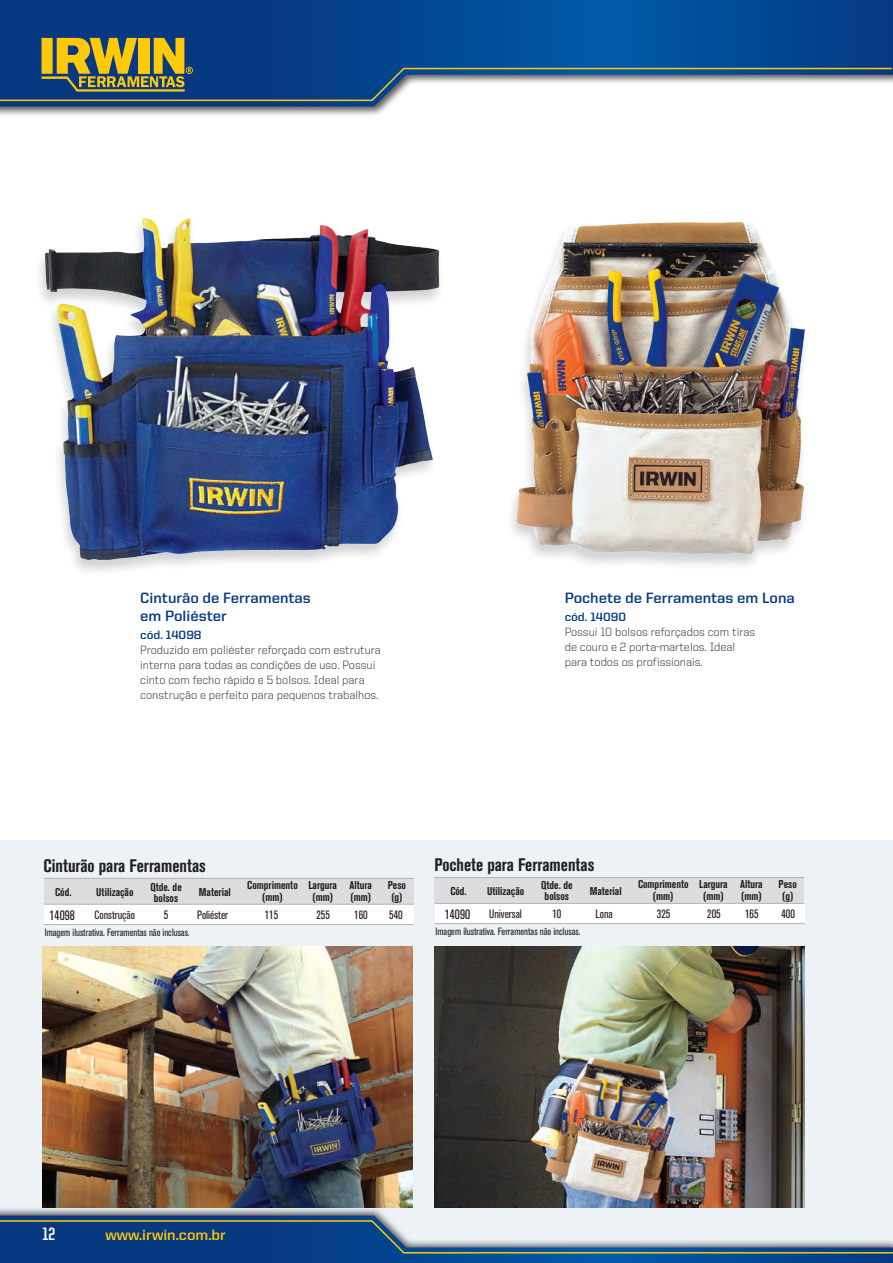
<style>
.page{position:relative;width:893px;height:1263px;background:#fff}
.page>*{position:absolute;margin:0;border:0;box-sizing:border-box;transform-origin:0 0}
.nome_produto_tabela{font:700 condensed 18px "Akzidenz Grotesk BE";color:#231f20}
.t1{font:700 18px "United Sans Cond";color:#fff}
.titulo_carac{font:700 15px/18px "United Sans Reg";color:#073980}
.t2{font:700 15px "United Sans Reg";color:#fec80b}
.codigos_tabela{font:condensed 13.5px "Akzidenz Grotesk BE";color:#231f20}
.texto_carac{font:300 12px/15px "United Sans Reg";color:#231f20}
.numeros_tabela{font:condensed 12px "Akzidenz Grotesk BE";color:#231f20}
.titulo_carac-2{font:700 12px "United Sans Reg";color:#073980}
.titulos_tabela{font:700 condensed 11.25px/11.2px "Akzidenz Grotesk BE";color:#231f20;text-align:center}
.legenda{font:condensed 10.5px "Akzidenz Grotesk BE";color:#231f20}
</style>
<div class="page">
<div style="left:0;top:841px;width:893px;height:422px;background:#ecf2f5"></div>
<div style="left:0;top:1206px;width:893px;height:57px;background:#231f20;opacity:.75"></div>
<svg style="left:0;top:1215px;width:893px;height:48px"></svg>
<div style="left:0;top:0;width:893px;height:117px;background:#231f20;opacity:.75"></div>
<svg style="left:0;top:0;width:889px;height:107px;background:#30639e"></svg>
<hr style="left:0;top:100px;width:372px;height:1px;background:#fec80b">
<hr style="left:404px;top:68px;width:489px;height:1px;background:#fec80b">
<svg style="left:370px;top:66px;width:36px;height:37px"></svg>
<svg style="left:41px;top:38px;width:152px;height:54px;background:#948a3c"></svg>
<hr style="left:889px;top:0;width:4px;height:117px;background:#231f20;opacity:.75">
<hr style="left:892px;top:0;width:1px;height:75px;background:#073980">
<div style="left:434px;top:877px;width:370px;height:26px;background:#dcdddf"></div>
<div style="left:435px;top:904px;width:369px;height:19px;background:#fff"></div>
<hr style="left:434px;top:877px;width:370px;height:1px;background:#b2b3b7">
<hr style="left:435px;top:903px;width:369px;height:1px;background:#b2b3b7">
<hr style="left:435px;top:923px;width:369px;height:1px;background:#b2b3b7">
<div style="left:44px;top:878px;width:370px;height:26px;background:#dcdddf"></div>
<div style="left:44px;top:904px;width:370px;height:20px;background:#fff"></div>
<hr style="left:44px;top:878px;width:370px;height:1px;background:#b2b3b7">
<hr style="left:44px;top:904px;width:370px;height:1px;background:#b2b3b7">
<hr style="left:44px;top:924px;width:370px;height:1px;background:#b2b3b7">
<img style="left:512px;top:222px;width:293px;height:343px">
<img style="left:40px;top:217px;width:400px;height:348px">
<img style="left:42px;top:947px;width:370px;height:261px">
<img style="left:434px;top:947px;width:370px;height:261px">
<p class="titulo_carac" style="left:140px;top:588px;width:172px">Cinturão de Ferramentas em Poliéster</p>
<p class="titulo_carac-2" style="left:140px;top:628px;width:63px">cód. 14098</p>
<p class="texto_carac" style="left:140px;top:642px;width:242px">Produzido em poliéster reforçado com estrutura interna para todas as condições de uso. Possui cinto com fecho rápido e 5 bolsos. Ideal para construção e perfeito para pequenos trabalhos.</p>
<p class="titulo_carac" style="left:565px;top:588px;width:232px">Pochete de Ferramentas em Lona</p>
<p class="titulo_carac-2" style="left:565px;top:610px;width:63px">cód. 14090</p>
<p class="texto_carac" style="left:565px;top:624px;width:192px">Possui 10 bolsos reforçados com tiras de couro e 2 porta-martelos. Ideal para todos os profissionais.</p>
<p class="nome_produto_tabela" style="left:44px;top:855px;width:164px">Cinturão para Ferramentas</p>
<p class="titulos_tabela" style="left:55px;top:887px;width:18px">Cód.</p>
<p class="titulos_tabela" style="left:96px;top:887px;width:39px">Utilização</p>
<p class="titulos_tabela" style="left:150px;top:881px;width:33px">Qtde. de bolsos</p>
<p class="titulos_tabela" style="left:247px;top:880px;width:52px">Comprimento</p>
<p class="titulos_tabela" style="left:308px;top:880px;width:30px">Largura</p>
<p class="titulos_tabela" style="left:312px;top:891px;width:22px">(mm)</p>
<p class="titulos_tabela" style="left:349px;top:880px;width:24px">Altura</p>
<p class="titulos_tabela" style="left:350px;top:891px;width:22px">(mm)</p>
<p class="titulos_tabela" style="left:388px;top:880px;width:20px">Peso</p>
<p class="titulos_tabela" style="left:391px;top:891px;width:13px">(g)</p>
<p class="titulos_tabela" style="left:199px;top:887px;width:34px">Material</p>
<p class="numeros_tabela" style="left:197px;top:908px;width:33px">Poliéster</p>
<p class="titulos_tabela" style="left:262px;top:891px;width:22px">(mm)</p>
<p class="codigos_tabela" style="left:50px;top:908px;width:27px">14098</p>
<p class="numeros_tabela" style="left:95px;top:908px;width:42px">Construção</p>
<p class="numeros_tabela" style="left:164px;top:908px;width:6px">5</p>
<p class="numeros_tabela" style="left:265px;top:908px;width:15px">115</p>
<p class="numeros_tabela" style="left:316px;top:908px;width:15px">255</p>
<p class="numeros_tabela" style="left:354px;top:908px;width:15px">160</p>
<p class="numeros_tabela" style="left:389px;top:908px;width:15px">540</p>
<p class="legenda" style="left:45px;top:926px;width:146px">Imagem ilustrativa. Ferramentas não inclusas.</p>
<p class="nome_produto_tabela" style="left:434px;top:855px;width:162px">Pochete para Ferramentas</p>
<p class="titulos_tabela" style="left:450px;top:886px;width:18px">Cód.</p>
<p class="titulos_tabela" style="left:487px;top:886px;width:39px">Utilização</p>
<p class="titulos_tabela" style="left:541px;top:879px;width:33px">Qtde. de bolsos</p>
<p class="titulos_tabela" style="left:638px;top:879px;width:52px">Comprimento</p>
<p class="titulos_tabela" style="left:699px;top:879px;width:30px">Largura</p>
<p class="titulos_tabela" style="left:703px;top:890px;width:22px">(mm)</p>
<p class="titulos_tabela" style="left:740px;top:879px;width:24px">Altura</p>
<p class="titulos_tabela" style="left:741px;top:890px;width:22px">(mm)</p>
<p class="titulos_tabela" style="left:779px;top:879px;width:20px">Peso</p>
<p class="titulos_tabela" style="left:782px;top:890px;width:13px">(g)</p>
<p class="titulos_tabela" style="left:590px;top:886px;width:34px">Material</p>
<p class="numeros_tabela" style="left:596px;top:907px;width:19px">Lona</p>
<p class="titulos_tabela" style="left:653px;top:890px;width:22px">(mm)</p>
<p class="codigos_tabela" style="left:445px;top:907px;width:27px">14090</p>
<p class="numeros_tabela" style="left:489px;top:907px;width:34px">Universal</p>
<p class="numeros_tabela" style="left:552px;top:907px;width:10px">10</p>
<p class="numeros_tabela" style="left:657px;top:907px;width:15px">325</p>
<p class="numeros_tabela" style="left:707px;top:907px;width:15px">205</p>
<p class="numeros_tabela" style="left:745px;top:907px;width:15px">165</p>
<p class="numeros_tabela" style="left:781px;top:907px;width:15px">400</p>
<p class="legenda" style="left:436px;top:925px;width:146px">Imagem ilustrativa. Ferramentas não inclusas.</p>
<h1 class="t1" style="left:43px;top:1224px;width:14px">12</h1>
<p class="t2" style="left:105px;top:1226px;width:122px">www.irwin.com.br</p>
</div>
